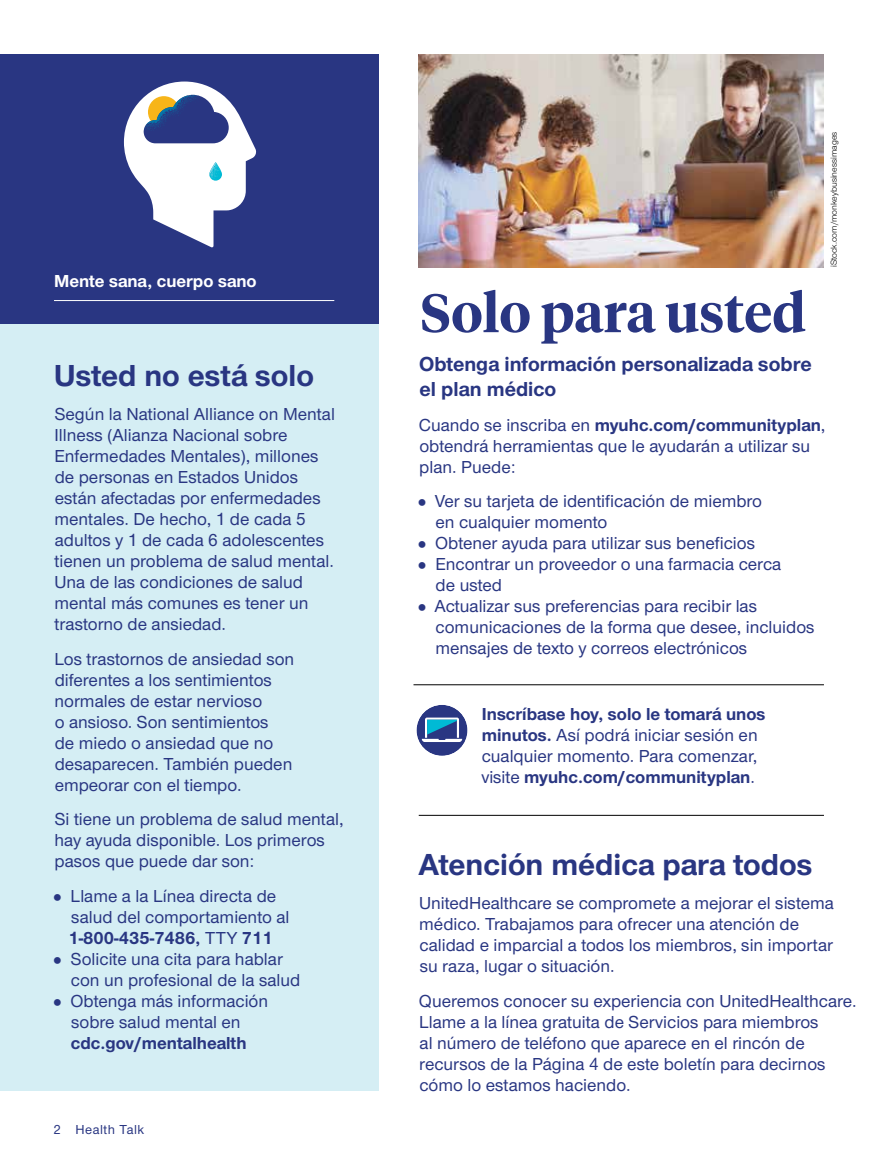
<style>
.page{position:relative;width:878px;height:1161px;background:#fff}
.page>*{position:absolute;margin:0;border:0;box-sizing:border-box;transform-origin:0 0}
.t1{font:600 54px "UHC Serif Headline";color:#293682}
.t2{font:700 31.5px "UHC Sans";color:#293682}
.t3{font:700 21px/25.2px "UHC Sans";color:#293682}
.t4{font:500 18px/21px "UHC Sans";color:#293682}
.t5{font:700 18px/21px "UHC Sans";color:#293682}
.t6{font:700 18px "UHC Sans";color:#fff}
.t7{font:500 13.5px "UHC Sans";letter-spacing:.04em;color:#293682}
.t8{font:9px "UHC Sans";color:#000}
.s1{font-weight:700}
.s2{font-weight:500}
</style>
<div class="page">
<div style="left:0;top:54px;width:378px;height:1037px;background:#d5eef4"></div>
<div style="left:0;top:54px;width:378px;height:270px;background:#293682"></div>
<svg style="left:124px;top:82px;width:132px;height:166px"></svg>
<hr style="left:54px;top:300px;width:280px;height:1px;background:#fff">
<hr style="left:413px;top:685px;width:410px;height:1px;background:#000">
<div style="left:416px;top:705px;width:51px;height:51px;background:#293682;border-radius:50%"></div>
<svg style="left:422px;top:718px;width:40px;height:24px"></svg>
<hr style="left:418px;top:815px;width:406px;height:1px;background:#000">
<img style="left:418px;top:54px;width:406px;height:213px">
<p class="t6" style="left:54px;top:269px;width:204px">Mente sana, cuerpo sano</p>
<h2 class="t2" style="left:54px;top:354px;width:261px">Usted no está solo</h2>
<p class="t4" style="left:54px;top:403px;width:282px">Según la National Alliance on Mental<br>Illness (Alianza Nacional sobre<br>Enfermedades Mentales), millones de personas en Estados Unidos están afectadas por enfermedades mentales. De hecho, 1 de cada 5 adultos y 1 de cada 6 adolescentes tienen un problema de salud mental.<br>Una de las condiciones de salud mental más comunes es tener un trastorno de ansiedad.</p>
<p class="t4" style="left:54px;top:647px;width:241px">Los trastornos de ansiedad son diferentes a los sentimientos normales de estar nervioso<br>o ansioso. Son sentimientos<br>de miedo o ansiedad que no desaparecen. También pueden empeorar con el tiempo.</p>
<p class="t4" style="left:55px;top:808px;width:290px">Si tiene un problema de salud mental, hay ayuda disponible. Los primeros pasos que puede dar son:</p>
<p class="t4" style="left:68px;top:884px;width:233px">Llame a la Línea directa de salud del comportamiento al<br><span class="s1">1-800-435-7486,</span> TTY <span class="s1">711<br></span>Solicite una cita para hablar con un profesional de la salud<br>Obtenga más información sobre salud mental en</p>
<p class="t5" style="left:71px;top:1031px;width:177px">cdc.gov/mentalhealth</p>
<p class="t7" style="left:54px;top:1120px;width:92px">2 Health Talk</p>
<p class="t8" style="left:827px;top:267px;width:137px;rotate:-90deg">iStock.com/monkeybusinessimages</p>
<h1 class="t1" style="left:420px;top:276px;width:387px">Solo para usted</h1>
<p class="t3" style="left:419px;top:351px;width:394px">Obtenga información personalizada sobre el plan médico</p>
<p class="t4" style="left:419px;top:413px;width:408px">Cuando se inscriba en <span class="s1">myuhc.com/communityplan</span>, obtendrá herramientas que le ayudarán a utilizar su plan. Puede:</p>
<p class="t4" style="left:434px;top:490px;width:381px">Ver su tarjeta de identificación de miembro<br>en cualquier momento<br>Obtener ayuda para utilizar sus beneficios Encontrar un proveedor o una farmacia cerca<br>de usted<br>Actualizar sus preferencias para recibir las comunicaciones de la forma que desee, incluidos mensajes de texto y correos electrónicos</p>
<p class="t5" style="left:481px;top:703px;width:286px">Inscríbase hoy, solo le tomará unos minutos. <span class="s2">Así podrá iniciar sesión en cualquier momento. Para comenzar, visite</span> myuhc.com/communityplan<span class="s2">.</span></p>
<h2 class="t2" style="left:418px;top:843px;width:395px">Atención médica para todos</h2>
<p class="t4" style="left:419px;top:892px;width:416px">UnitedHealthcare se compromete a mejorar el sistema médico. Trabajamos para ofrecer una atención de calidad e imparcial a todos los miembros, sin importar su raza, lugar o situación.</p>
<p class="t4" style="left:419px;top:989px;width:439px">Queremos conocer su experiencia con UnitedHealthcare.<br>Llame a la línea gratuita de Servicios para miembros<br>al número de teléfono que aparece en el rincón de recursos de la Página 4 de este boletín para decirnos cómo lo estamos haciendo.</p>
</div>
